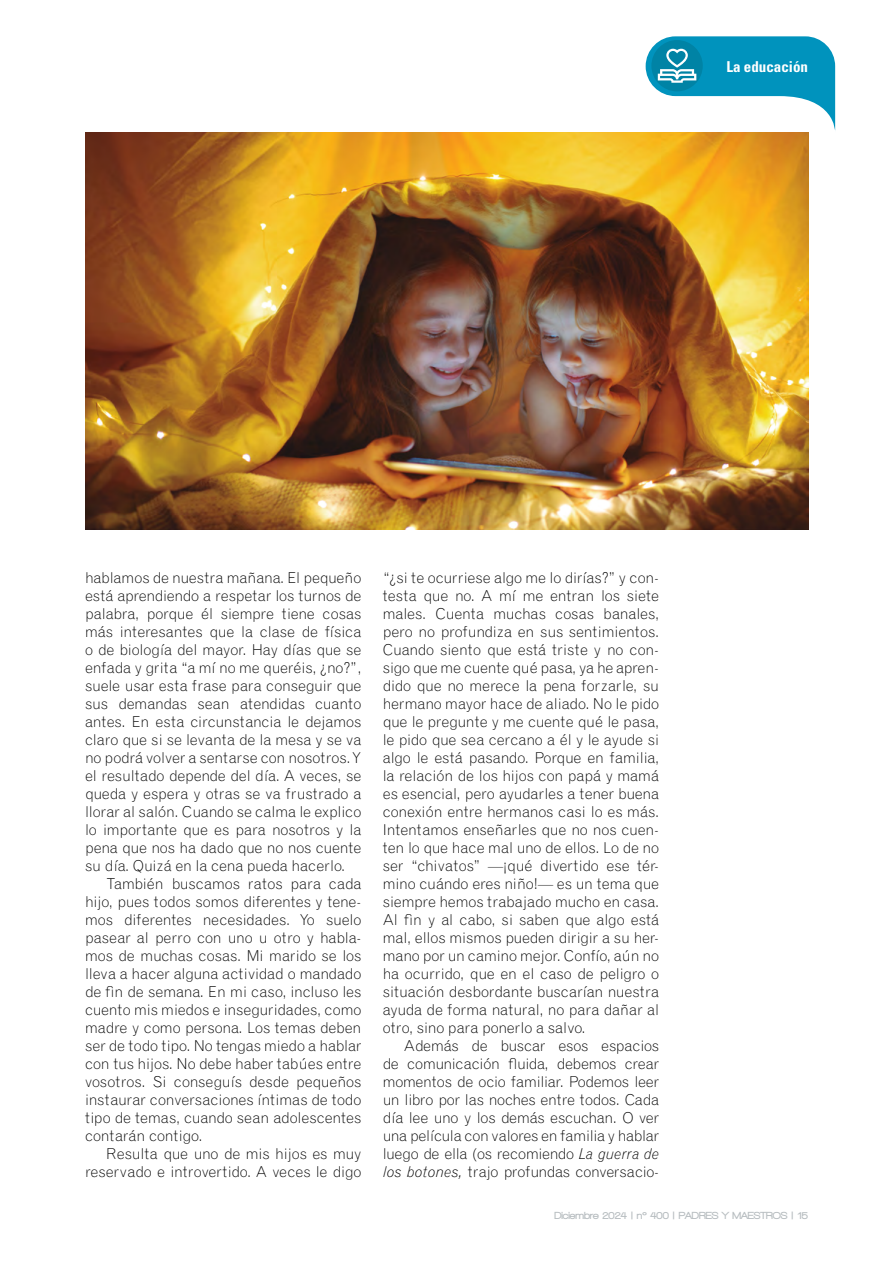
<style>
.page{position:relative;width:893px;height:1263px;background:#fff}
.page>*{position:absolute;margin:0;border:0;box-sizing:border-box;transform-origin:0 0}
.t1{font:300 15px/18px "Grotesque";letter-spacing:-.01em;color:#000;text-align:justify}
.t2{font:700 condensed 15px "Univers";color:#fff}
.t3{font:900 10.5px "Walkway";color:#b7bdc0}
.s1{font-style:italic}
</style>
<div class="page">
<svg style="left:646px;top:36px;width:189px;height:94px"></svg>
<img style="left:85px;top:132px;width:723px;height:397px">
<p class="t2" style="left:726px;top:57px;width:83px">La educación</p>
<p class="t1" style="left:85px;top:568px;width:278px">hablamos de nuestra mañana. El pequeño está aprendiendo a respetar los turnos de palabra, porque él siempre tiene cosas más interesantes que la clase de física o de biología del mayor. Hay días que se enfada y grita “a mí no me queréis, ¿no?”, suele usar esta frase para conseguir que sus demandas sean atendidas cuanto antes. En esta circunstancia le dejamos claro que si se levanta de la mesa y se va no podrá volver a sentarse con nosotros. Y el resultado depende del día. A veces, se queda y espera y otras se va frustrado a llorar al salón. Cuando se calma le explico lo importante que es para nosotros y la pena que nos ha dado que no nos cuente su día. Quizá en la cena pueda hacerlo.</p>
<p class="t1" style="left:85px;top:874px;width:278px;text-indent:21px">También buscamos ratos para cada hijo, pues todos somos diferentes y tene&shy;mos diferentes necesidades. Yo suelo pasear al perro con uno u otro y habla&shy;mos de muchas cosas. Mi marido se los lleva a hacer alguna actividad o mandado de fin de semana. En mi caso, incluso les cuento mis miedos e inseguridades, como madre y como persona. Los temas deben ser de todo tipo. No tengas miedo a hablar con tus hijos. No debe haber tabúes entre vosotros. Si conseguís desde pequeños instaurar conversaciones íntimas de todo tipo de temas, cuando sean adolescentes contarán contigo.</p>
<p class="t1" style="left:85px;top:1144px;width:278px;text-align:right">Resulta que uno de mis hijos es muy reservado e introvertido. A veces le digo</p>
<p class="t1" style="left:383px;top:568px;width:278px">“¿si te ocurriese algo me lo dirías?” y con&shy;testa que no. A mí me entran los siete males. Cuenta muchas cosas banales, pero no profundiza en sus sentimientos.<br>Cuando siento que está triste y no con&shy;sigo que me cuente qué pasa, ya he apren&shy;dido que no merece la pena forzarle, su hermano mayor hace de aliado. No le pido que le pregunte y me cuente qué le pasa, le pido que sea cercano a él y le ayude si algo le está pasando. Porque en familia, la relación de los hijos con papá y mamá es esencial, pero ayudarles a tener buena conexión entre hermanos casi lo es más.<br>Intentamos enseñarles que no nos cuen&shy;ten lo que hace mal uno de ellos. Lo de no ser “chivatos” —¡qué divertido ese tér&shy;mino cuándo eres niño!— es un tema que siempre hemos trabajado mucho en casa.<br>Al fin y al cabo, si saben que algo está mal, ellos mismos pueden dirigir a su her&shy;mano por un camino mejor. Confío, aún no ha ocurrido, que en el caso de peligro o situación desbordante buscarían nuestra ayuda de forma natural, no para dañar al otro, sino para ponerlo a salvo.</p>
<p class="t1" style="left:383px;top:1036px;width:278px;text-indent:21px">Además de buscar esos espacios de comunicación fluida, debemos crear momentos de ocio familiar. Podemos leer un libro por las noches entre todos. Cada día lee uno y los demás escuchan. O ver una película con valores en familia y hablar luego de ella (os recomiendo <span class="s1">La guerra de los botones,</span> trajo profundas conversacio-</p>
<p class="t3" style="left:554px;top:1209px;width:255px">Diciembre 2024 | nº 400 | PADRES Y MAESTROS | 15</p>
</div>
